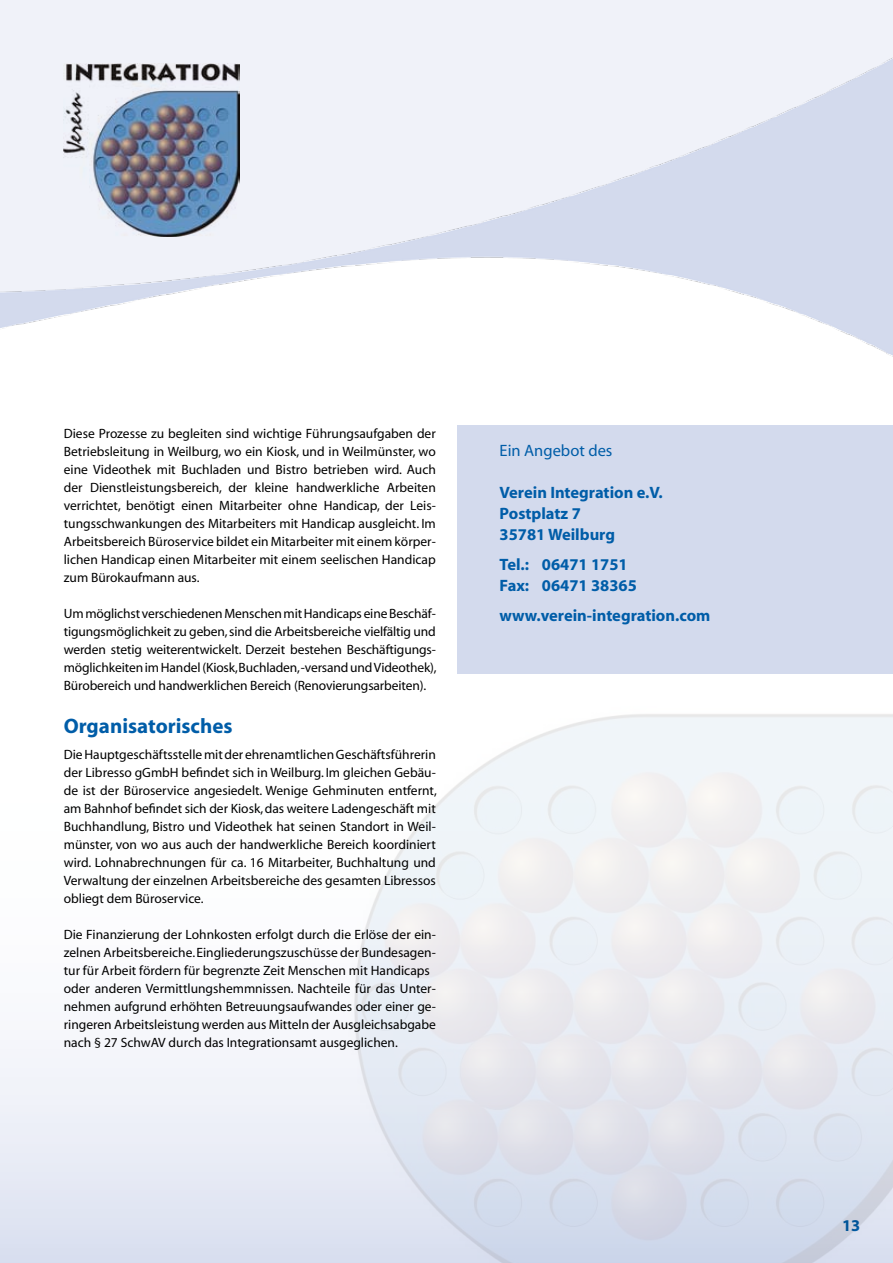
<style>
.page{position:relative;width:893px;height:1263px;background:#fff}
.page>*{position:absolute;margin:0;border:0;box-sizing:border-box;transform-origin:0 0}
.t1{font:700 21px "Myriad";color:#005da8}
.t2{font:700 16.5px/21px "Myriad";color:#005da8}
.t3{font:16.5px "Myriad";color:#005da8}
.t4{font:13.5px/18px "Myriad";color:#000;text-align:justify}
</style>
<div class="page">
<div style="left:0;top:0;width:893px;height:38px;background:#f0f2f9"></div>
<div style="left:0;top:684px;width:893px;height:579px;background:linear-gradient(to bottom,#fff,#e3e7f3)"></div>
<img style="left:0;top:38px;width:893px;height:319px">
<img style="left:349px;top:697px;width:544px;height:566px">
<img style="left:64px;top:64px;width:175px;height:173px">
<div style="left:457px;top:425px;width:436px;height:248px;background:#d3daed"></div>
<p class="t4" style="left:64px;top:425px;width:374px">Diese Prozesse zu begleiten sind wichtige Führungsaufgaben der Betriebsleitung in Weilburg, wo ein Kiosk, und in Weilmünster, wo eine Videothek mit Buchladen und Bistro betrieben wird. Auch der Dienstleistungsbereich, der kleine handwerkliche Arbeiten verrichtet, benötigt einen Mitarbeiter ohne Handicap, der Leis&shy;tungsschwankungen des Mitarbeiters mit Handicap ausgleicht. Im Arbeitsbereich Büroservice bildet ein Mitarbeiter mit einem körper&shy;lichen Handicap einen Mitarbeiter mit einem seelischen Handicap zum Bürokaufmann aus.</p>
<p class="t4" style="left:64px;top:605px;width:374px">Um möglichst verschiedenen Menschen mit Handicaps eine Beschäf&shy;tigungsmöglichkeit zu geben, sind die Arbeitsbereiche vielfältig und werden stetig weiterentwickelt. Derzeit bestehen Beschäftigungs&shy;möglichkeiten im Handel (Kiosk,Buchladen,-versand und Videothek), Bürobereich und handwerklichen Bereich (Renovierungsarbeiten).</p>
<h1 class="t1" style="left:64px;top:715px;width:170px">Organisatorisches</h1>
<p class="t4" style="left:64px;top:746px;width:374px">Die Hauptgeschäftsstelle mit der ehrenamtlichen Geschäftsführerin der Libresso gGmbH befindet sich in Weilburg. Im gleichen Gebäu&shy;de ist der Büroservice angesiedelt. Wenige Gehminuten entfernt, am Bahnhof befindet sich der Kiosk, das weitere Ladengeschäft mit Buchhandlung, Bistro und Videothek hat seinen Standort in Weil&shy;münster, von wo aus auch der handwerkliche Bereich koordiniert wird. Lohnabrechnungen für ca. 16 Mitarbeiter, Buchhaltung und Verwaltung der einzelnen Arbeitsbereiche des gesamten Libressos obliegt dem Büroservice.</p>
<p class="t4" style="left:64px;top:926px;width:374px;text-align:left">Die Finanzierung der Lohnkosten erfolgt durch die Erlöse der ein&shy;zelnen Arbeitsbereiche. Eingliederungszuschüsse der Bundesagen&shy;tur für Arbeit fördern für begrenzte Zeit Menschen mit Handicaps oder anderen Vermittlungshemmnissen. Nachteile für das Unter&shy;nehmen aufgrund erhöhten Betreuungsaufwandes oder einer ge&shy;ringeren Arbeitsleistung werden aus Mitteln der Ausgleichsabgabe nach § 27 SchwAV durch das Integrationsamt ausgeglichen.</p>
<p class="t3" style="left:500px;top:442px;width:114px">Ein Angebot des</p>
<p class="t2" style="left:500px;top:483px;width:165px">Verein Integration e.V.<br>Postplatz 7<br>3578</p>
<p class="t2" style="left:500px;top:520px;width:130px;line-height:30px;text-indent:37px">1 Weilburg<br>Tel.: 0647 1 175 1</p>
<p class="t2" style="left:500px;top:571px;width:212px;line-height:30px">Fax: 0647 1 38365 www.verein-integration.com</p>
<p class="t2" style="left:842px;top:1215px;width:18px">13</p>
</div>
